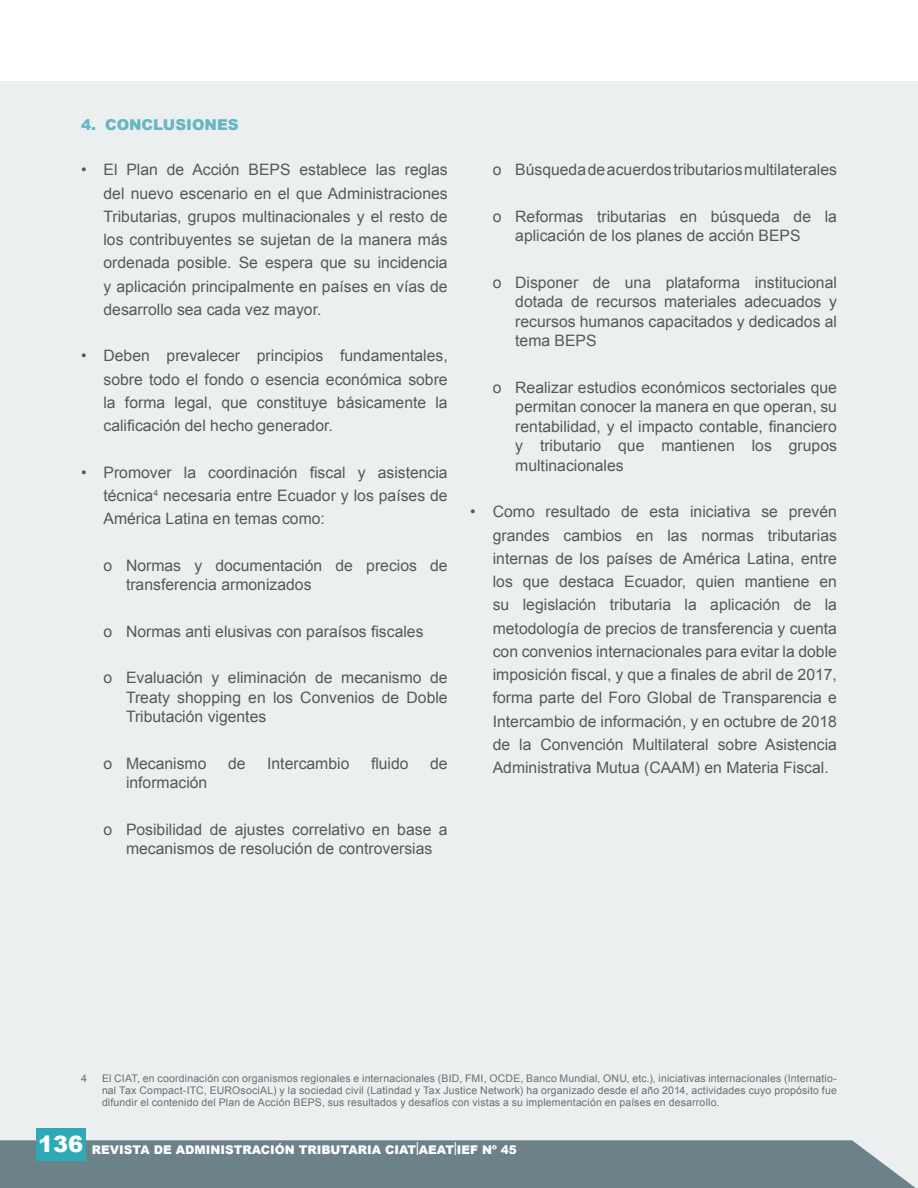
<style>
.page{position:relative;width:918px;height:1188px;background:#fff}
.page>*{position:absolute;margin:0;border:0;box-sizing:border-box;transform-origin:0 0}
.t1{font:15.75px/23.2px "Arial";color:#57585a;text-align:justify}
.t2{font:900 15px "Arial";color:#66b6c4}
.t3{font:900 12px "Arial";color:#fff}
.pie_de_paginas{font:10.5px/12px "Arial";letter-spacing:.015em;color:#6c6d70;text-align:justify}
.s1{font-size:22.5px}
.s2{font-weight:400;font-size:18px}
</style>
<div class="page">
<div style="left:0;top:81px;width:918px;height:1107px;background:#ebeff0"></div>
<div style="left:0;top:1140px;width:916px;height:48px;background:#6d8188"></div>
<div style="left:36px;top:1129px;width:49px;height:32px;background:#2ea9b8"></div>
<p class="t2" style="left:81px;top:113px;width:159px">4. CONCLUSIONES</p>
<p class="t1" style="left:104px;top:158px;width:346px;text-indent:-22px">• El Plan de Acción BEPS establece las reglas del nuevo escenario en el que Administraciones Tributarias, grupos multinacionales y el resto de los contribuyentes se sujetan de la manera más ordenada posible. Se espera que su incidencia y aplicación principalmente en países en vías de desarrollo sea cada vez mayor.</p>
<p class="t1" style="left:104px;top:344px;width:346px;text-indent:-22px">• Deben prevalecer principios fundamentales, sobre todo el fondo o esencia económica sobre la forma legal, que constituye básicamente la calificación del hecho generador.</p>
<p class="t1" style="left:104px;top:461px;width:346px;text-indent:-22px">• Promover la coordinación fiscal y asistencia técnica<sup>4</sup> necesaria entre Ecuador y los países de América Latina en temas como:</p>
<p class="t1" style="left:126px;top:555px;width:323px;line-height:19.5px;text-indent:-22px">o Normas y documentación de precios de transferencia armonizados</p>
<p class="t1" style="left:104px;top:620px;width:322px">o Normas anti elusivas con paraísos fiscales</p>
<p class="t1" style="left:126px;top:668px;width:323px;line-height:19.5px;text-indent:-22px">o Evaluación y eliminación de mecanismo de Treaty shopping en los Convenios de Doble Tributación vigentes</p>
<p class="t1" style="left:104px;top:752px;width:105px">o Mecanismo</p>
<p class="t1" style="left:228px;top:752px;width:19px">de</p>
<p class="t1" style="left:267px;top:752px;width:84px">Intercambio</p>
<p class="t1" style="left:371px;top:752px;width:39px">fluido</p>
<p class="t1" style="left:430px;top:752px;width:19px">de</p>
<p class="t1" style="left:126px;top:771px;width:83px">información</p>
<p class="t1" style="left:104px;top:819px;width:346px;line-height:19.5px;text-align:center">o Posibilidad de ajustes correlativo en base a mecanismos de resolución de controversias</p>
<p class="t1" style="left:493px;top:158px;width:346px">o Búsqueda de acuerdos tributarios multilaterales</p>
<p class="t1" style="left:515px;top:207px;width:323px;line-height:19.5px;text-indent:-22px">o Reformas tributarias en búsqueda de la aplicación de los planes de acción BEPS</p>
<p class="t1" style="left:515px;top:273px;width:323px;line-height:19.5px;text-indent:-22px">o Disponer de una plataforma institucional dotada de recursos materiales adecuados y recursos humanos capacitados y dedicados al tema BEPS</p>
<p class="t1" style="left:515px;top:378px;width:323px;line-height:19.5px;text-indent:-22px">o Realizar estudios económicos sectoriales que permitan conocer la manera en que operan, su rentabilidad, y el impacto contable, financiero y tributario que mantienen los grupos multinacionales</p>
<p class="t1" style="left:493px;top:500px;width:346px;text-indent:-22px">• Como resultado de esta iniciativa se prevén grandes cambios en las normas tributarias internas de los países de América Latina, entre los que destaca Ecuador, quien mantiene en su legislación tributaria la aplicación de la metodología de precios de transferencia y cuenta con convenios internacionales para evitar la doble imposición fiscal, y que a finales de abril de 2017, forma parte del Foro Global de Transparencia e Intercambio de información, y en octubre de 2018 de la Convención Multilateral sobre Asistencia Administrativa Mutua (CAAM) en Materia Fiscal.</p>
<p class="pie_de_paginas" style="left:81px;top:1072px;width:7px">4</p>
<p class="pie_de_paginas" style="left:102px;top:1072px;width:736px">El CIAT, en coordinación con organismos regionales e internacionales (BID, FMI, OCDE, Banco Mundial, ONU, etc.), iniciativas internacionales (Internatio&shy;nal Tax Compact-ITC, EUROsociAL) y la sociedad civil (Latindad y Tax Justice Network) ha organizado desde el año 2014, actividades cuyo propósito fue difundir el contenido del Plan de Acción BEPS, sus resultados y desafíos con vistas a su implementación en países en desarrollo.</p>
<p class="t3" style="left:38px;top:1141px;width:480px"><span class="s1">136</span> REVISTA DE ADMINISTRACIÓN TRIBUTARIA CIAT<span class="s2">l</span>AEAT<span class="s2">l</span>IEF Nº 45</p>
</div>
